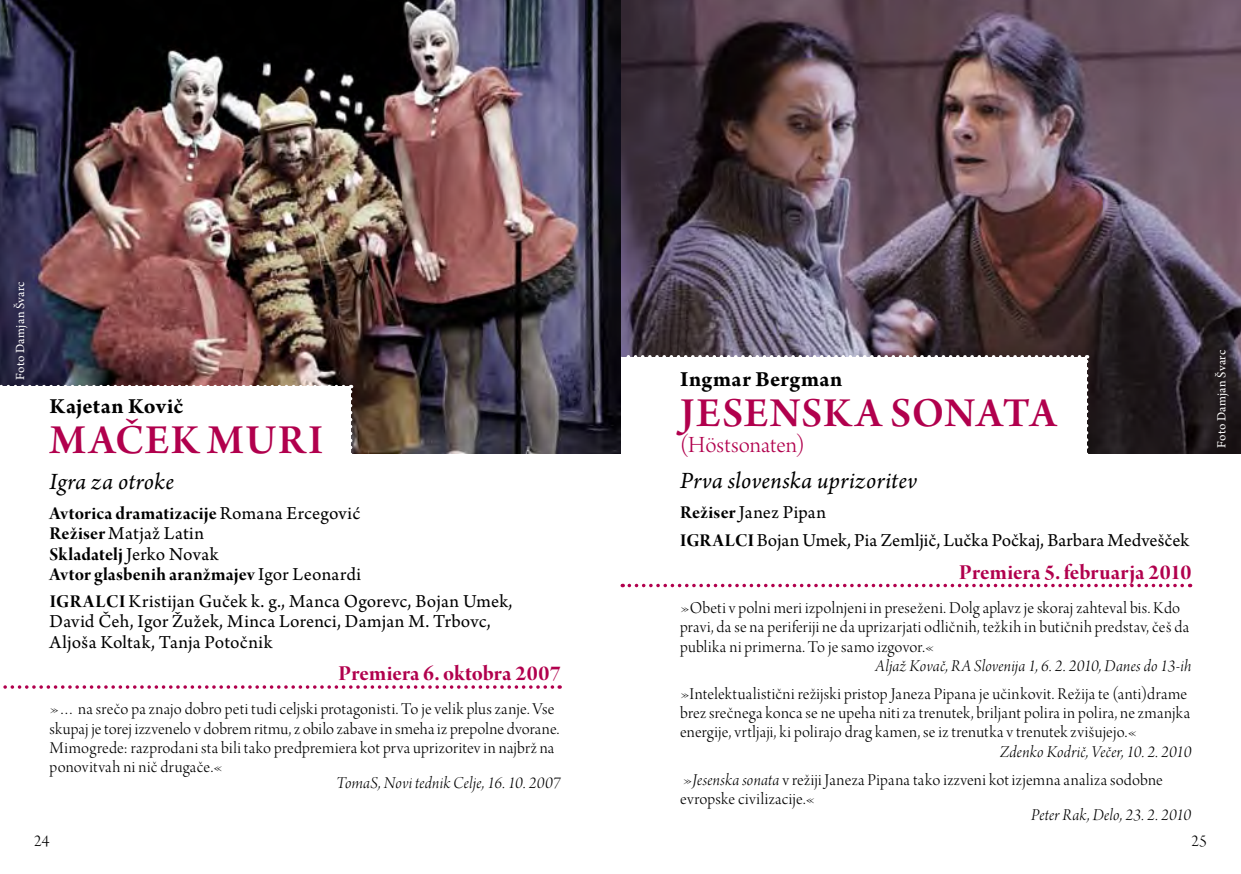
<style>
.page{position:relative;width:1241px;height:874px;background:#fff}
.page>*{position:absolute;margin:0;border:0;box-sizing:border-box;transform-origin:0 0}
.t1{font:43.75px "Arno Pro Smbd Subhead";letter-spacing:.04em;color:#b1004d}
.t2{font:italic 24.5px "Arno Pro";letter-spacing:.015em;color:#000}
.t3{font:24.5px "Arno Pro Light Display";letter-spacing:.005em;color:#b1004d}
.t4{font:22.75px "Arno Pro Bold Display";letter-spacing:.015em;color:#b1004d}
.t5{font:700 22.75px "Arno Pro";letter-spacing:.02em;color:#000}
.t6{font:19.25px/20.1px "Arno Pro";letter-spacing:.005em;color:#000}
.t7{font:19.25px/20.1px "Arno Pro Bold Display";letter-spacing:.015em;color:#000}
.t8{font:19.25px "Arno Pro";letter-spacing:.03em;color:#000}
.t9{font:17.5px/19.2px "Arno Pro Light Display";letter-spacing:.015em;color:#000}
.t10{font:17.5px "Arno Pro Light Italic Display";letter-spacing:.015em;color:#000}
.t11{font:13.12px "Arno Pro";letter-spacing:.01em;color:#fff}
.s1{font-family:"Arno Pro"}
.s2{font-family:"Arno Pro Bold Display"}
.s3{font-family:"Arno Pro Light Italic Display"}
</style>
<div class="page">
<img style="left:0;top:0;width:1240px;height:453px">
<svg style="left:616px;top:355px;width:472px;height:99px"></svg>
<svg style="left:0;top:384px;width:352px;height:70px"></svg>
<svg style="left:3px;top:685px;width:557px;height:3px"></svg>
<svg style="left:629px;top:583px;width:561px;height:4px"></svg>
<p class="t11" style="left:13px;top:379px;width:100px;rotate:-90deg">Foto Damjan Švarc</p>
<h3 class="t5" style="left:50px;top:392px;width:135px">Kajetan Kovič</h3>
<h1 class="t1" style="left:50px;top:415px;width:274px">MAČEK MURI</h1>
<h2 class="t2" style="left:50px;top:467px;width:126px">Igra za otroke</h2>
<p class="t7" style="left:50px;top:504px;width:312px">Avtorica dramatizacije <span class="s1">Romana Ercegović</span></p>
<p class="t8" style="left:50px;top:522px;width:156px"><span class="s2">Režiser</span> Matjaž Latin</p>
<p class="t7" style="left:50px;top:544px;width:313px">Skladatelj <span class="s1">Jerko Novak<br></span>Avtor glasbenih aranžmajev <span class="s1">Igor Leonardi</span></p>
<p class="t7" style="left:50px;top:592px;width:47px">Igralc</p>
<p class="t6" style="left:50px;top:592px;width:464px;text-indent:69px"><span class="s2">i</span> Kristijan Guček k. g., Manca Ogorevc, Bojan Umek,<br>David Čeh, Igor Žužek, Minca Lorenci, Damjan M. Trbovc,<br>Aljoša Koltak, Tanja Potočnik</p>
<h3 class="t4" style="left:338px;top:660px;width:224px">Premiera 6. oktobra 2007</h3>
<p class="t9" style="left:50px;top:700px;width:511px">»… na srečo pa znajo dobro peti tudi celjski protagonisti. To je velik plus zanje. Vse skupaj je torej izzvenelo v dobrem ritmu, z obilo zabave in smeha iz prepolne dvorane.<br>Mimogrede: razprodani sta bili tako predpremiera kot prva uprizoritev in najbrž na ponovitvah ni nič drugače.«</p>
<p class="t10" style="left:336px;top:772px;width:226px">TomaS, Novi tednik Celje, 16. 10. 2007</p>
<h3 class="t5" style="left:680px;top:365px;width:164px">Ingmar Bergman</h3>
<h1 class="t1" style="left:680px;top:388px;width:149px">JESENSKA</h1>
<h1 class="t1" style="left:890px;top:388px;width:159px">SO NATA</h1>
<h2 class="t3" style="left:680px;top:431px;width:126px">(Höstsonaten)</h2>
<h2 class="t2" style="left:680px;top:466px;width:238px">Prva slovenska uprizoritev</h2>
<p class="t6" style="left:680px;top:499px;width:510px;line-height:27.7px"><span class="s2">Režiser</span> Janez Pipan<br><span class="s2">Igralci</span> Bojan Umek, Pia Zemljič, Lučka Počkaj, Barbara Medvešček</p>
<h3 class="t4" style="left:959px;top:559px;width:233px">Premiera 5. februarja 2010</h3>
<p class="t9" style="left:680px;top:599px;width:510px">»Obeti v polni meri izpolnjeni in preseženi. Dolg aplavz je skoraj zahteval bis. Kdo pravi, da se na periferiji ne da uprizarjati odličnih, težkih in butičnih predstav, češ da publika ni primerna. To je samo izgovor.«</p>
<p class="t10" style="left:875px;top:655px;width:317px">Aljaž Kovač, RA Slovenija 1, 6. 2. 2010, Danes do 13-ih</p>
<p class="t9" style="left:680px;top:684px;width:511px">»Intelektualistični režijski pristop Janeza Pipana je učinkovit. Režija te (anti)drame brez srečnega konca se ne upeha niti za trenutek, briljant polira in polira, ne zmanjka energije, vrtljaji, ki polirajo drag kamen, se iz trenutka v trenutek zvišujejo.«</p>
<p class="t10" style="left:999px;top:741px;width:193px">Zdenko Kodrič, Večer, 10. 2. 2010</p>
<p class="t9" style="left:680px;top:770px;width:484px">»<span class="s3">Jesenska sonata</span> v režiji Janeza Pipana tako izzveni kot izjemna analiza sodobne evropske civilizacije.«</p>
<p class="t10" style="left:1031px;top:804px;width:161px">Peter Rak, Delo, 23. 2. 2010</p>
<p class="t9" style="left:34px;top:832px;width:17px">24</p>
<p class="t9" style="left:1191px;top:832px;width:17px">25</p>
<p class="t11" style="left:1213px;top:448px;width:100px;rotate:-90deg">Foto Damjan Švarc</p>
</div>
